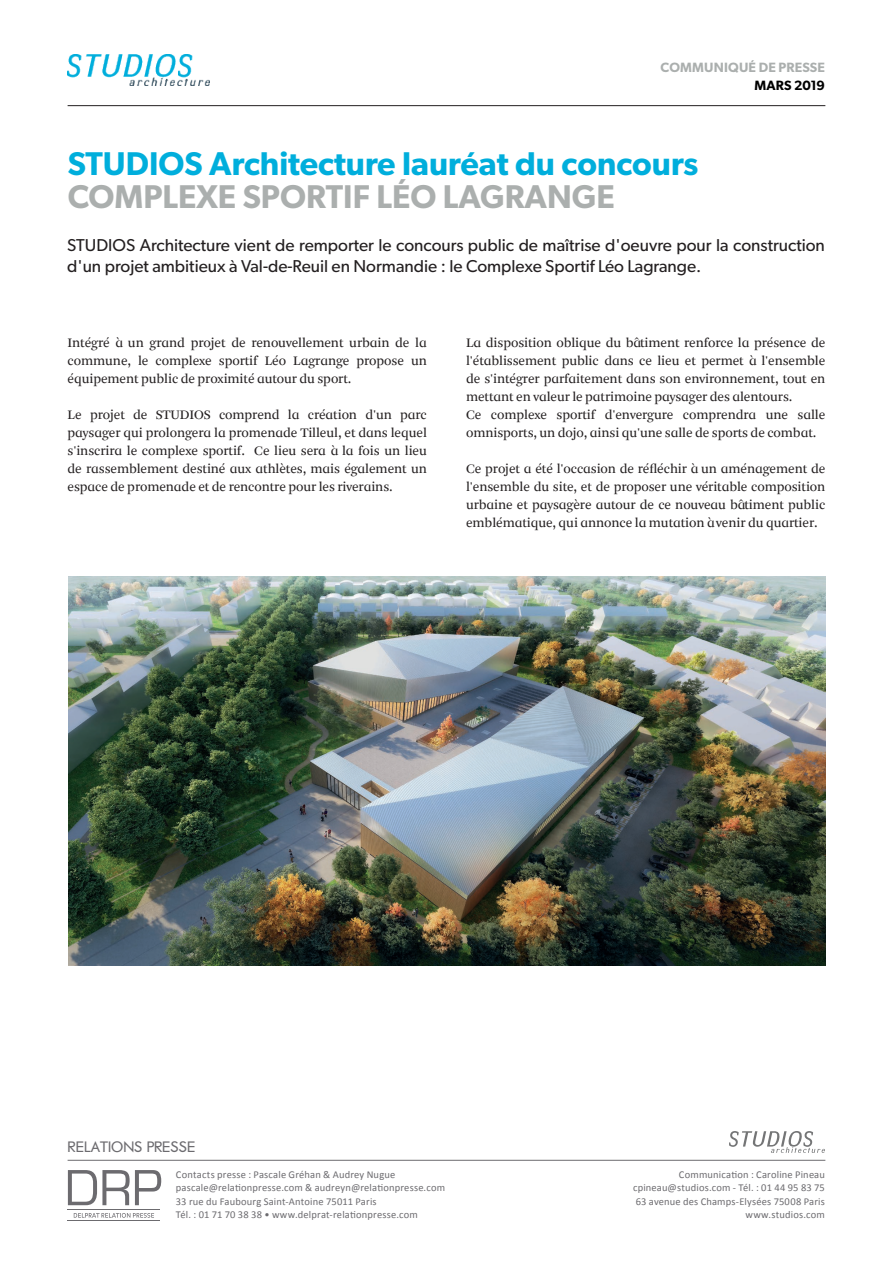
<style>
.page{position:relative;width:893px;height:1263px;background:#fff}
.page>*{position:absolute;margin:0;border:0;box-sizing:border-box;transform-origin:0 0}
.t1{font:600 33px/33px "Gibson";color:#00aedc}
.Body_Gibson{font:17.25px/21px "Gibson";color:#231f20}
.t2{font:15px "Studios Futura";color:#6c6b6f}
.t3{font:13.5px/18px "Studios Arnhem";letter-spacing:-.01em;color:#231f20;text-align:justify}
.Head_03_Semi_Bold_Wh{font:600 13.5px/18px "Gibson";letter-spacing:.01em;color:#abafae;text-align:right}
.t4{font:10.5px "Calibri";letter-spacing:.015em;color:#6c6b6f}
.s1{color:#000}
.s2{color:#abafae}
</style>
<div class="page">
<img style="left:68px;top:577px;width:758px;height:388px">
<hr style="left:68px;top:1160px;width:757px;height:1px;background:#6c6b6f">
<svg style="left:68px;top:1170px;width:93px;height:35px"></svg>
<svg style="left:74px;top:1213px;width:80px;height:5px"></svg>
<hr style="left:68px;top:1210px;width:92px;height:1px;background:#6c6b6f">
<hr style="left:68px;top:1220px;width:92px;height:1px;background:#6c6b6f">
<img style="left:68px;top:54px;width:142px;height:32px">
<hr style="left:68px;top:105px;width:757px;height:1px;background:#231f20">
<svg style="left:729px;top:1131px;width:96px;height:22px"></svg>
<p class="Head_03_Semi_Bold_Wh" style="left:661px;top:58px;width:166px">COMMUNIQUÉ DE PRESSE<br><span class="s1">MARS 2019</span></p>
<p class="t1" style="left:68px;top:147px;width:632px">STUDIOS Architecture lauréat du concours<br><span class="s2">COMPLEXE SPORTIF LÉO LAGRANGE</span></p>
<p class="Body_Gibson" style="left:67px;top:235px;width:759px">STUDIOS Architecture vient de remporter le concours public de maîtrise d'oeuvre pour la construction d'un projet ambitieux à Val-de-Reuil en Normandie : le Complexe Sportif Léo Lagrange.</p>
<p class="t3" style="left:68px;top:334px;width:361px">Intégré à un grand projet de renouvellement urbain de la commune, le complexe sportif Léo Lagrange propose un équipement public de proximité autour du sport.</p>
<p class="t3" style="left:68px;top:406px;width:361px">Le projet de STUDIOS comprend la création d'un parc paysager qui prolongera la promenade Tilleul, et dans lequel s'inscrira le complexe sportif. Ce lieu sera à la fois un lieu de rassemblement destiné aux athlètes, mais également un espace de promenade et de rencontre pour les riverains.</p>
<p class="t3" style="left:466px;top:334px;width:361px">La disposition oblique du bâtiment renforce la présence de l'établissement public dans ce lieu et permet à l'ensemble de s'intégrer parfaitement dans son environnement, tout en mettant en valeur le patrimoine paysager des alentours.</p>
<p class="t3" style="left:466px;top:406px;width:361px">Ce complexe sportif d'envergure comprendra une salle omnisports, un dojo, ainsi qu'une salle de sports de combat.</p>
<p class="t3" style="left:466px;top:460px;width:361px">Ce projet a été l'occasion de réfléchir à un aménagement de l'ensemble du site, et de proposer une véritable composition urbaine et paysagère autour de ce nouveau bâtiment public emblématique, qui annonce la mutation à venir du quartier.</p>
<p class="t2" style="left:68px;top:1138px;width:129px">RELATIONS PRESSE</p>
<p class="t4" style="left:176px;top:1168px;width:221px">Contacts presse : Pascale Gréhan &amp; Audrey Nugue</p>
<p class="t4" style="left:176px;top:1181px;width:271px">pascale@relationpresse.com &amp; audreyn@relationpresse.com</p>
<p class="t4" style="left:176px;top:1195px;width:202px">33 rue du Faubourg Saint-Antoine 75011 Paris</p>
<p class="t4" style="left:176px;top:1208px;width:243px">Tél. : 01 71 70 38 38 • www.delprat-relationpresse.com</p>
<p class="t4" style="left:679px;top:1168px;width:147px">Communication : Caroline Pineau</p>
<p class="t4" style="left:633px;top:1181px;width:193px">cpineau@studios.com - Tél. : 01 44 95 83 75</p>
<p class="t4" style="left:636px;top:1195px;width:191px">63 avenue des Champs-Elysées 75008 Paris</p>
<p class="t4" style="left:745px;top:1208px;width:81px">www.studios.com</p>
</div>
